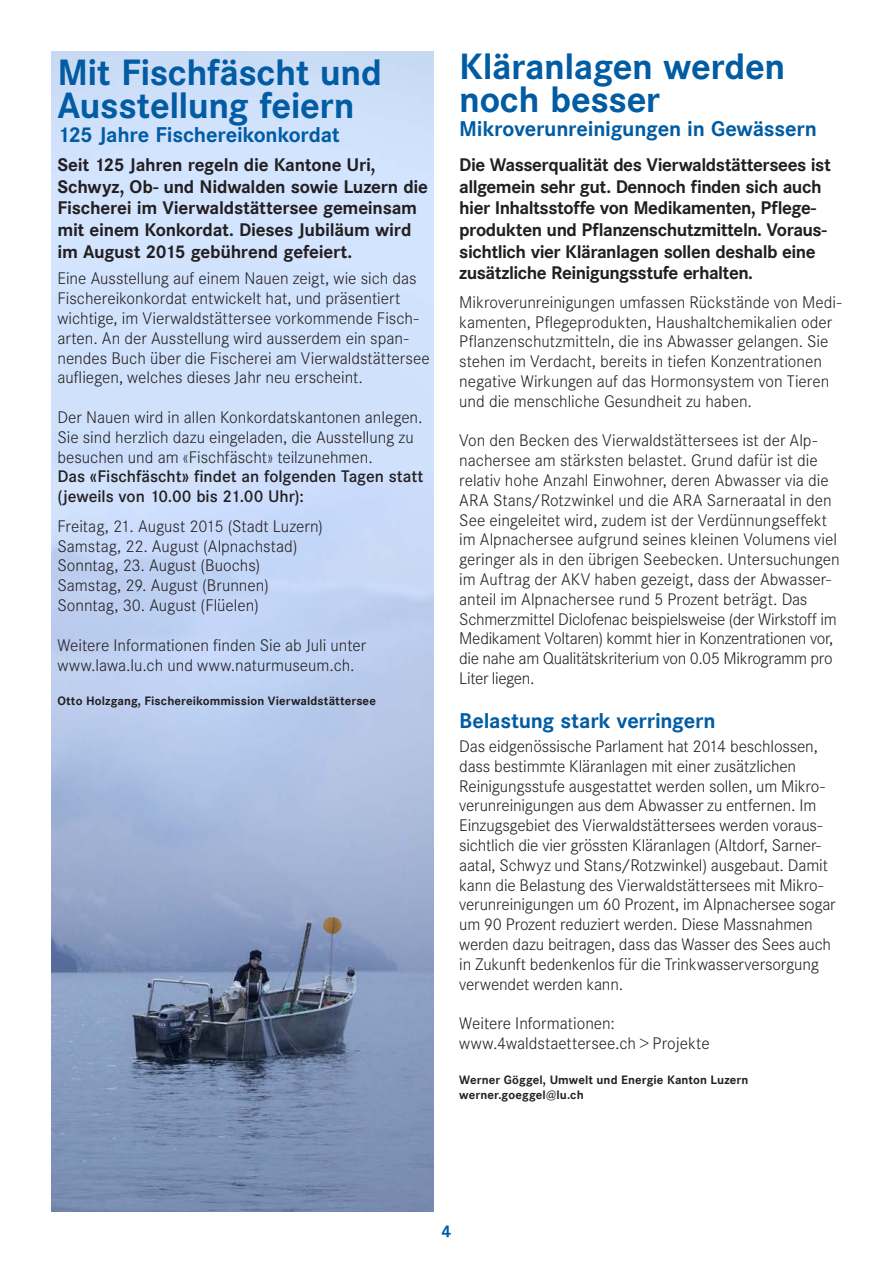
<style>
.page{position:relative;width:893px;height:1263px;background:#fff}
.page>*{position:absolute;margin:0;border:0;box-sizing:border-box;transform-origin:0 0}
.titel{font:700 36px/33px "Corporate SBQ";letter-spacing:-.01em;color:#015ca3}
.zwischentitel{font:700 21px "Corporate SBQ";letter-spacing:-.01em;color:#015ca3}
.lead_kleiner{font:700 18px/21.6px "Corporate SBQ";letter-spacing:-.025em;color:#231f20}
.text{font:300 16.5px/19.8px "Corporate SBQ";color:#231f20}
.t1{font:700 16.5px "Corporate SBQ";color:#015ca3}
.verfasser{font:700 12px/15px "Corporate SBQ";letter-spacing:.01em;color:#231f20}
.s1{font-weight:500}
</style>
<div class="page">
<img style="left:51px;top:51px;width:383px;height:1161px">
<p class="titel" style="left:57px;top:56px;width:326px">Mit Fischfäscht und<br>Ausstellung feiern</p>
<p class="zwischentitel" style="left:57px;top:122px;width:284px">125 Jahre Fischereikonkordat</p>
<p class="titel" style="left:459px;top:50px;width:327px">Kläranlagen werden noch besser</p>
<p class="zwischentitel" style="left:459px;top:115px;width:359px">Mikroverunreinigungen in Gewässern</p>
<p class="lead_kleiner" style="left:57px;top:154px;width:372px">Seit 125 Jahren regeln die Kantone Uri, Schwyz, Ob- und Nidwalden sowie Luzern die Fischerei im Vierwaldstättersee gemeinsam mit einem Konkordat. Dieses Jubiläum wird im August 2015 gebührend gefeiert.</p>
<p class="lead_kleiner" style="left:459px;top:154px;width:373px">Die Wasserqualität des Vierwaldstättersees ist allgemein sehr gut. Dennoch finden sich auch hier Inhaltsstoffe von Medikamenten, Pflege&shy;produkten und Pflanzenschutzmitteln. Voraus&shy;sichtlich vier Kläranlagen sollen deshalb eine zusätzliche Reinigungsstufe erhalten.</p>
<p class="text" style="left:57px;top:269px;width:374px">Eine Ausstellung auf einem Nauen zeigt, wie sich das Fischereikonkordat entwickelt hat, und präsentiert wichtige, im Vierwaldstättersee vorkommende Fisch&shy;arten. An der Ausstellung wird ausserdem ein span&shy;nendes Buch über die Fischerei am Vierwaldstättersee aufliegen, welches dieses Jahr neu erscheint.</p>
<p class="text" style="left:57px;top:408px;width:368px">Der Nauen wird in allen Konkordatskantonen anlegen.<br>Sie sind herzlich dazu eingeladen, die Ausstellung zu besuchen und am «Fischfäscht» teilzunehmen.<br><span class="s1">Das «Fischfäscht» findet an folgenden Tagen statt (jeweils von 10.00 bis 21.00 Uhr):</span></p>
<p class="text" style="left:57px;top:516px;width:267px">Freitag, 21. August 2015 (Stadt Luzern)</p>
<p class="text" style="left:57px;top:536px;width:242px">Samstag, 22. August (Alpnachstad)</p>
<p class="text" style="left:57px;top:556px;width:204px">Sonntag, 23. August (Buochs)</p>
<p class="text" style="left:57px;top:576px;width:213px">Samstag, 29. August (Brunnen)</p>
<p class="text" style="left:57px;top:596px;width:203px">Sonntag, 30. August (Flüelen)</p>
<p class="text" style="left:57px;top:635px;width:310px">Weitere Informationen finden Sie ab Juli unter www.lawa.lu.ch und www.naturmuseum.ch.</p>
<p class="verfasser" style="left:57px;top:694px;width:320px">Otto Holzgang, Fischereikommission Vierwaldstättersee</p>
<p class="text" style="left:459px;top:292px;width:384px">Mikroverunreinigungen umfassen Rückstände von Medi&shy;kamenten, Pflegeprodukten, Haushaltchemikalien oder Pflanzenschutzmitteln, die ins Abwasser gelangen. Sie stehen im Verdacht, bereits in tiefen Konzentrationen negative Wirkungen auf das Hormonsystem von Tieren und die menschliche Gesundheit zu haben.</p>
<p class="text" style="left:459px;top:431px;width:382px">Von den Becken des Vierwaldstättersees ist der Alp&shy;nachersee am stärksten belastet. Grund dafür ist die relativ hohe Anzahl Einwohner, deren Abwasser via die ARA Stans/Rotzwinkel und die ARA Sarneraatal in den See eingeleitet wird, zudem ist der Verdünnungseffekt im Alpnachersee aufgrund seines kleinen Volumens viel geringer als in den übrigen Seebecken. Untersuchungen im Auftrag der AKV haben gezeigt, dass der Abwasser&shy;anteil im Alpnachersee rund 5 Prozent beträgt. Das Schmerzmittel Diclofenac beispielsweise (der Wirkstoff im Medikament Voltaren) kommt hier in Konzentrationen vor, die nahe am Qualitätskriterium von 0.05 Mikrogramm pro Liter liegen.</p>
<p class="zwischentitel" style="left:459px;top:708px;width:258px">Belastung stark verringern</p>
<p class="text" style="left:459px;top:736px;width:378px">Das eidgenössische Parlament hat 2014 beschlossen, dass bestimmte Kläranlagen mit einer zusätzlichen Reinigungsstufe ausgestattet werden sollen, um Mikro&shy;verunreinigungen aus dem Abwasser zu entfernen. Im Einzugsgebiet des Vierwaldstättersees werden voraus&shy;sichtlich die vier grössten Kläranlagen (Altdorf, Sarner&shy;aatal, Schwyz und Stans/Rotzwinkel) ausgebaut. Damit kann die Belastung des Vierwaldstättersees mit Mikro&shy;verunreinigungen um 60 Prozent, im Alpnachersee sogar um 90 Prozent reduziert werden. Diese Massnahmen werden dazu beitragen, dass das Wasser des Sees auch in Zukunft bedenkenlos für die Trinkwasserversorgung verwendet werden kann.</p>
<p class="text" style="left:459px;top:1014px;width:252px">Weitere Informationen: www.4waldstaettersee.ch &gt; Projekte</p>
<p class="verfasser" style="left:459px;top:1072px;width:291px">Werner Göggel, Umwelt und Energie Kanton Luzern werner.goeggel@lu.ch</p>
<p class="t1" style="left:441px;top:1221px;width:11px">4</p>
</div>
